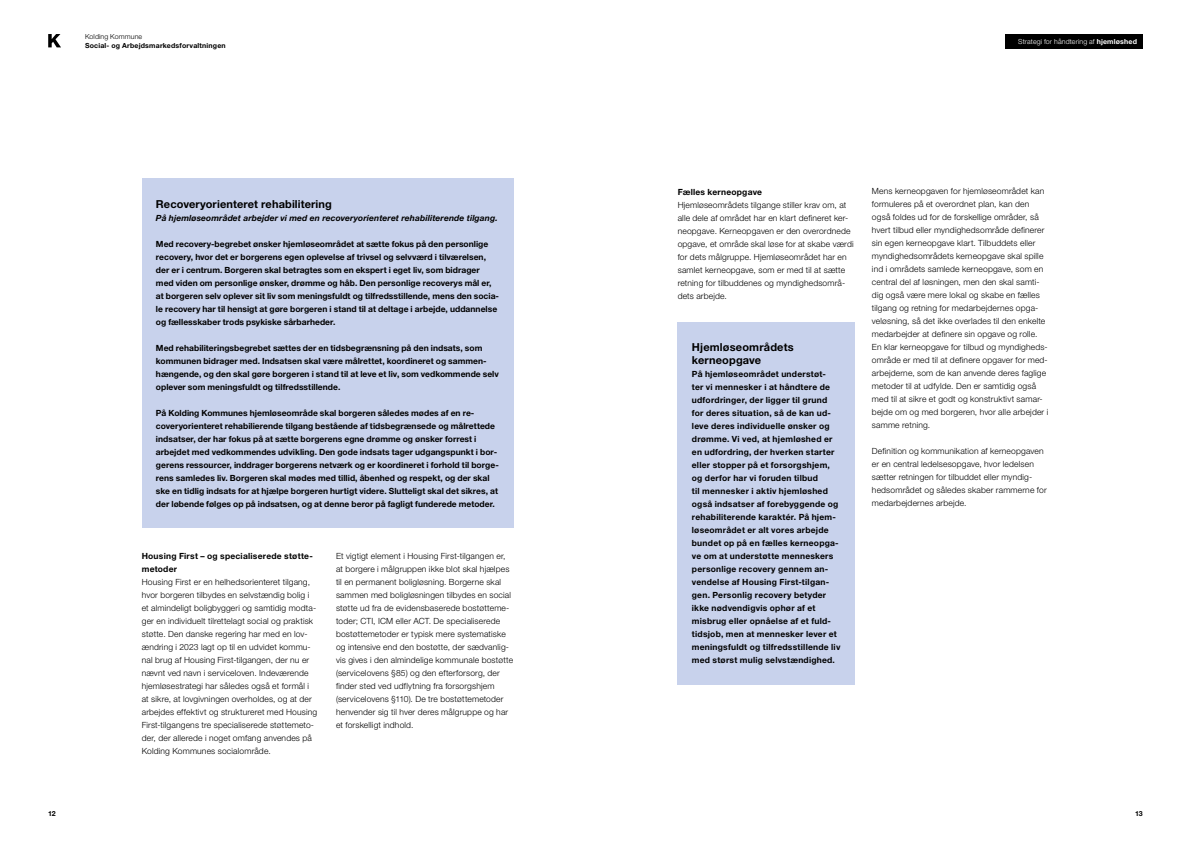
<style>
.page{position:relative;width:1191px;height:842px;background:#fff}
.page>*{position:absolute;margin:0;border:0;box-sizing:border-box;transform-origin:0 0}
.t1{font:700 11px/13px "Helvetica Neue LT Std";letter-spacing:.01em;color:#000}
.t2{font:300 8.5px/13px "Helvetica Neue LT Std";letter-spacing:.02em;color:#000}
.t3{font:700 8.5px/13px "Helvetica Neue LT Std";letter-spacing:.005em;color:#000}
.t4{font:700 8.5px/13px "Helvetica Neue LT Std";letter-spacing:.025em;color:#000}
.t5{font:italic 700 8.5px "Helvetica Neue LT Std";letter-spacing:.015em;color:#000}
.t6{font:700 7px "Helvetica Neue LT Std";letter-spacing:.025em;color:#000}
.t7{font:300 7px "Helvetica Neue LT Std";letter-spacing:.02em;color:#fff}
.t8{font:300 7px "Helvetica Neue LT Std";letter-spacing:.02em;color:#000}
.s1{font-weight:700}
</style>
<div class="page">
<div style="left:1005px;top:34px;width:137px;height:14px;background:#000"></div>
<svg style="left:48px;top:34px;width:13px;height:13px"></svg>
<div style="left:142px;top:179px;width:371px;height:349px;background:#c8d2ec"></div>
<div style="left:677px;top:322px;width:178px;height:363px;background:#c8d2ec"></div>
<p class="t8" style="left:85px;top:32px;width:59px">Kolding Kommune</p>
<p class="t6" style="left:85px;top:41px;width:142px">Social- og Arbejdsmarkedsforvaltningen</p>
<p class="t6" style="left:48px;top:810px;width:9px">12</p>
<p class="t1" style="left:156px;top:197px;width:177px">Recoveryorienteret rehabilitering</p>
<p class="t5" style="left:156px;top:212px;width:343px">På hjemløseområdet arbejder vi med en recoveryorienteret rehabiliterende tilgang.</p>
<p class="t3" style="left:156px;top:237px;width:344px">Med recovery-begrebet ønsker hjemløseområdet at sætte fokus på den personlige recovery, hvor det er borgerens egen oplevelse af trivsel og selvværd i tilværelsen, der er i centrum. Borgeren skal betragtes som en ekspert i eget liv, som bidrager med viden om personlige ønsker, drømme og håb. Den personlige recoverys mål er, at borgeren selv oplever sit liv som meningsfuldt og tilfredsstillende, mens den socia&shy;le recovery har til hensigt at gøre borgeren i stand til at deltage i arbejde, uddannelse og fællesskaber trods psykiske sårbarheder.</p>
<p class="t3" style="left:156px;top:341px;width:344px">Med rehabiliteringsbegrebet sættes der en tidsbegrænsning på den indsats, som kommunen bidrager med. Indsatsen skal være målrettet, koordineret og sammen&shy;hængende, og den skal gøre borgeren i stand til at leve et liv, som vedkommende selv oplever som meningsfuldt og tilfredsstillende.</p>
<p class="t3" style="left:156px;top:406px;width:344px">På Kolding Kommunes hjemløseområde skal borgeren således mødes af en re&shy;coveryorienteret rehabilierende tilgang bestående af tidsbegrænsede og målrettede indsatser, der har fokus på at sætte borgerens egne drømme og ønsker forrest i arbejdet med vedkommendes udvikling. Den gode indsats tager udgangspunkt i bor&shy;gerens ressourcer, inddrager borgerens netværk og er koordineret i forhold til borge&shy;rens samledes liv. Borgeren skal mødes med tillid, åbenhed og respekt, og der skal ske en tidlig indsats for at hjælpe borgeren hurtigt videre. Slutteligt skal det sikres, at der løbende følges op på indsatsen, og at denne beror på fagligt funderede metoder.</p>
<p class="t4" style="left:142px;top:549px;width:173px">Housing First – og specialiserede støtte&shy;metoder</p>
<p class="t2" style="left:142px;top:575px;width:177px">Housing First er en helhedsorienteret tilgang, hvor borgeren tilbydes en selvstændig bolig i et almindeligt boligbyggeri og samtidig modta&shy;ger en individuelt tilrettelagt social og praktisk støtte. Den danske regering har med en lov&shy;ændring i 2023 lagt op til en udvidet kommu&shy;nal brug af Housing First-tilgangen, der nu er nævnt ved navn i serviceloven. Indeværende hjemløsestrategi har således også et formål i at sikre, at lovgivningen overholdes, og at der arbejdes effektivt og struktureret med Housing First-tilgangens tre specialiserede støttemeto&shy;der, der allerede i noget omfang anvendes på Kolding Kommunes socialområde.</p>
<p class="t2" style="left:336px;top:549px;width:179px">Et vigtigt element i Housing First-tilgangen er, at borgere i målgruppen ikke blot skal hjælpes til en permanent boligløsning. Borgerne skal sammen med boligløsningen tilbydes en social støtte ud fra de evidensbaserede bostøtteme&shy;toder; CTI, ICM eller ACT. De specialiserede bostøttemetoder er typisk mere systematiske og intensive end den bostøtte, der sædvanlig&shy;vis gives i den almindelige kommunale bostøtte (servicelovens §85) og den efterforsorg, der finder sted ved udflytning fra forsorgshjem (servicelovens §110). De tre bostøttemetoder henvender sig til hver deres målgruppe og har et forskelligt indhold.</p>
<p class="t7" style="left:1018px;top:37px;width:120px">Strategi for håndtering af <span class="s1">hjemløshed</span></p>
<p class="t4" style="left:677px;top:185px;width:86px">Fælles kerneopgave</p>
<p class="t2" style="left:677px;top:198px;width:177px">Hjemløseområdets tilgange stiller krav om, at alle dele af området har en klart defineret ker&shy;neopgave. Kerneopgaven er den overordnede opgave, et område skal løse for at skabe værdi for dets målgruppe. Hjemløseområdet har en samlet kerneopgave, som er med til at sætte retning for tilbuddenes og myndighedsområ&shy;dets arbejde.</p>
<p class="t1" style="left:692px;top:340px;width:103px">Hjemløseområdets kerneopgave</p>
<p class="t4" style="left:692px;top:367px;width:150px">På hjemløseområdet understøt-<br>ter vi mennesker i at håndtere de udfordringer, der ligger til grund for deres situation, så de kan ud&shy;leve deres individuelle ønsker og drømme. Vi ved, at hjemløshed er en udfordring, der hverken starter eller stopper på et forsorgshjem, og derfor har vi foruden tilbud<br>til mennesker i aktiv hjemløshed også indsatser af forebyggende og rehabiliterende karaktér. På hjem&shy;løseområdet er alt vores arbejde bundet op på en fælles kerneopga&shy;ve om at understøtte menneskers personlige recovery gennem an&shy;vendelse af Housing First-tilgan&shy;gen. Personlig recovery betyder ikke nødvendigvis ophør af et misbrug eller opnåelse af et fuld&shy;tidsjob, men at mennesker lever et meningsfuldt og tilfredsstillende liv med størst mulig selvstændighed.</p>
<p class="t2" style="left:872px;top:185px;width:178px">Mens kerneopgaven for hjemløseområdet kan formuleres på et overordnet plan, kan den også foldes ud for de forskellige områder, så hvert tilbud eller myndighedsområde definerer sin egen kerneopgave klart. Tilbuddets eller myndighedsområdets kerneopgave skal spille ind i områdets samlede kerneopgave, som en central del af løsningen, men den skal samti&shy;dig også være mere lokal og skabe en fælles tilgang og retning for medarbejdernes opga&shy;veløsning, så det ikke overlades til den enkelte medarbejder at definere sin opgave og rolle.<br>En klar kerneopgave for tilbud og myndigheds&shy;område er med til at definere opgaver for med&shy;arbejderne, som de kan anvende deres faglige metoder til at udfylde. Den er samtidig også med til at sikre et godt og konstruktivt samar&shy;bejde om og med borgeren, hvor alle arbejder i samme retning.</p>
<p class="t2" style="left:872px;top:445px;width:176px">Definition og kommunikation af kerneopgaven er en central ledelsesopgave, hvor ledelsen sætter retningen for tilbuddet eller myndig&shy;hedsområdet og således skaber rammerne for medarbejdernes arbejde.</p>
<p class="t6" style="left:1135px;top:810px;width:9px">13</p>
</div>
